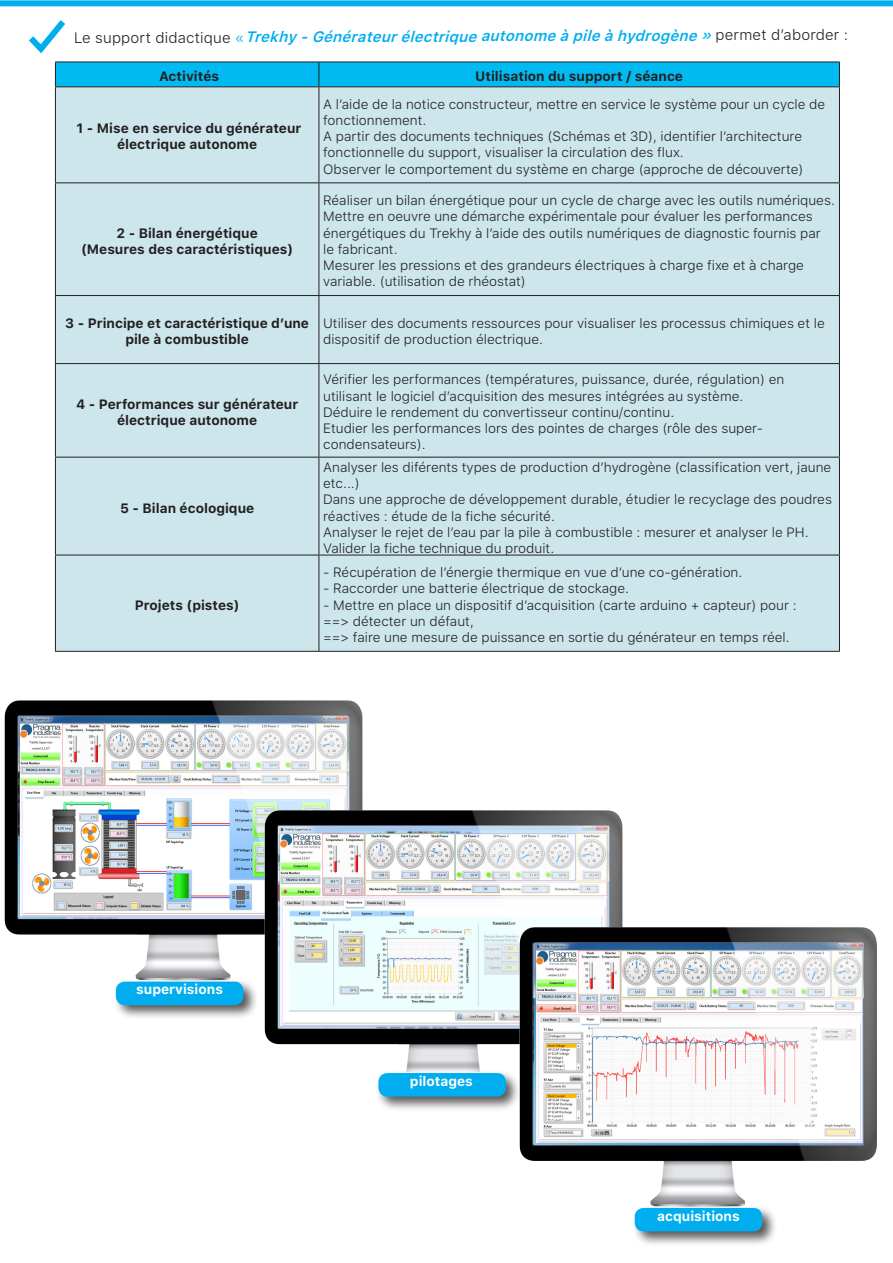
<style>
.page{position:relative;width:893px;height:1263px;background:#fff}
.page>*{position:absolute;margin:0;border:0;box-sizing:border-box;transform-origin:0 0}
.t1{font:italic 600 15px "SF Pro Text";color:#00aeef}
.t2{font:300 13.5px/16.2px "SF Pro Text";color:#231f20}
.t3{font:700 13.5px/16.2px "SF Pro Text";color:#231f20;text-align:center}
.t4{font:700 13.5px "SF Pro Text";color:#fff}
.s1{font-weight:300;font-style:normal;color:#231f20}
.s2{font-weight:300;font-style:normal}
</style>
<div class="page">
<div style="left:0;top:0;width:893px;height:6px;background:#00aeef"></div>
<svg style="left:29px;top:20px;width:36px;height:33px"></svg>
<div style="left:113px;top:978px;width:145px;height:42px;background:#231f20;opacity:.75"></div>
<div style="left:116px;top:981px;width:127px;height:24px;background:#00aeef;border-radius:9px"></div>
<img style="left:4px;top:700px;width:359px;height:283px">
<img style="left:247px;top:768px;width:376px;height:302px">
<img style="left:468px;top:885px;width:409px;height:320px">
<div style="left:375px;top:1070px;width:146px;height:41px;background:#231f20;opacity:.75"></div>
<div style="left:378px;top:1073px;width:128px;height:23px;background:#00aeef;border-radius:9px"></div>
<div style="left:631px;top:1205px;width:146px;height:41px;background:#231f20;opacity:.75"></div>
<div style="left:635px;top:1208px;width:127px;height:23px;background:#00aeef;border-radius:9px"></div>
<div style="left:56px;top:87px;width:783px;height:564px;background:#cce6ec"></div>
<div style="left:55px;top:62px;width:785px;height:24px;background:#00baf1"></div>
<hr style="left:55px;top:86px;width:264px;height:1px;background:#231f20">
<hr style="left:319px;top:86px;width:521px;height:1px;background:#231f20">
<hr style="left:55px;top:182px;width:264px;height:1px;background:#231f20">
<hr style="left:319px;top:182px;width:521px;height:1px;background:#231f20">
<hr style="left:55px;top:295px;width:264px;height:1px;background:#231f20">
<hr style="left:319px;top:295px;width:521px;height:1px;background:#231f20">
<hr style="left:55px;top:363px;width:264px;height:1px;background:#231f20">
<hr style="left:319px;top:363px;width:521px;height:1px;background:#231f20">
<hr style="left:55px;top:457px;width:264px;height:1px;background:#231f20">
<hr style="left:319px;top:457px;width:521px;height:1px;background:#231f20">
<hr style="left:55px;top:555px;width:264px;height:1px;background:#231f20">
<hr style="left:319px;top:555px;width:521px;height:1px;background:#231f20">
<hr style="left:55px;top:651px;width:264px;height:1px;background:#231f20">
<hr style="left:319px;top:651px;width:521px;height:1px;background:#231f20">
<hr style="left:55px;top:87px;width:1px;height:95px;background:#231f20">
<hr style="left:319px;top:87px;width:1px;height:95px;background:#231f20">
<hr style="left:839px;top:87px;width:1px;height:95px;background:#231f20">
<hr style="left:55px;top:183px;width:1px;height:112px;background:#231f20">
<hr style="left:319px;top:183px;width:1px;height:112px;background:#231f20">
<hr style="left:839px;top:183px;width:1px;height:112px;background:#231f20">
<hr style="left:55px;top:296px;width:1px;height:67px;background:#231f20">
<hr style="left:319px;top:296px;width:1px;height:67px;background:#231f20">
<hr style="left:839px;top:296px;width:1px;height:67px;background:#231f20">
<hr style="left:55px;top:364px;width:1px;height:93px;background:#231f20">
<hr style="left:319px;top:364px;width:1px;height:93px;background:#231f20">
<hr style="left:839px;top:364px;width:1px;height:93px;background:#231f20">
<hr style="left:55px;top:457px;width:1px;height:98px;background:#231f20">
<hr style="left:319px;top:457px;width:1px;height:98px;background:#231f20">
<hr style="left:839px;top:457px;width:1px;height:98px;background:#231f20">
<hr style="left:55px;top:555px;width:1px;height:96px;background:#231f20">
<hr style="left:319px;top:555px;width:1px;height:96px;background:#231f20">
<hr style="left:839px;top:555px;width:1px;height:96px;background:#231f20">
<p class="t1" style="left:74px;top:25px;width:776px"><span class="s1">L e s u p p o r t d i d a c t i q u e</span> <span class="s2">«</span> Trekhy-Générateurélectriqueautonomeàpileàhydrogène» <span class="s1">p e r m e t d ’ a b o r d e r :</span></p>
<p class="t3" style="left:159px;top:67px;width:61px">Activités</p>
<p class="t3" style="left:475px;top:67px;width:209px">Utilisation du support / séance</p>
<p class="t3" style="left:76px;top:120px;width:226px">1 - Mise en service du générateur électrique autonome</p>
<p class="t2" style="left:323px;top:96px;width:503px">A l’aide de la notice constructeur, mettre en service le système pour un cycle de fonctionnement.</p>
<p class="t2" style="left:323px;top:128px;width:480px">A partir des documents techniques (Schémas et 3D), identifier l’architecture fonctionnelle du support, visualiser la circulation des flux.</p>
<p class="t2" style="left:323px;top:160px;width:482px">Observer le comportement du système en charge (approche de découverte)</p>
<p class="t3" style="left:117px;top:224px;width:143px">2 - Bilan énergétique</p>
<p class="t3" style="left:81px;top:240px;width:214px">(Mesures des caractéristiques)</p>
<p class="t2" style="left:323px;top:192px;width:513px">Réaliser un bilan énergétique pour un cycle de charge avec les outils numériques.</p>
<p class="t2" style="left:323px;top:208px;width:499px">Mettre en oeuvre une démarche expérimentale pour évaluer les performances énergétiques du Trekhy à l’aide des outils numériques de diagnostic fournis par le fabricant.</p>
<p class="t2" style="left:323px;top:257px;width:482px">Mesurer les pressions et des grandeurs électriques à charge fixe et à charge variable. (utilisation de rhéostat)</p>
<p class="t3" style="left:65px;top:314px;width:245px">3 - Principe et caractéristique d’une pile à combustible</p>
<p class="t2" style="left:323px;top:315px;width:503px">Utiliser des documents ressources pour visualiser les processus chimiques et le dispositif de production électrique.</p>
<p class="t3" style="left:76px;top:395px;width:224px">4 - Performances sur générateur électrique autonome</p>
<p class="t3" style="left:120px;top:499px;width:136px">5 - Bilan écologique</p>
<p class="t3" style="left:135px;top:596px;width:106px">Projets (pistes)</p>
<p class="t2" style="left:323px;top:371px;width:463px">Vérifier les performances (températures, puissance, durée, régulation) en utilisant le logiciel d’acquisition des mesures intégrées au système.</p>
<p class="t2" style="left:323px;top:403px;width:353px">Déduire le rendement du convertisseur continu/continu.</p>
<p class="t2" style="left:323px;top:420px;width:441px">Etudier les performances lors des pointes de charges (rôle des super&shy;condensateurs).</p>
<p class="t2" style="left:323px;top:459px;width:510px">Analyser les diférents types de production d’hydrogène (classification vert, jaune etc...)</p>
<p class="t2" style="left:323px;top:491px;width:510px">Dans une approche de développement durable, étudier le recyclage des poudres réactives : étude de la fiche sécurité.</p>
<p class="t2" style="left:323px;top:523px;width:487px">Analyser le rejet de l’eau par la pile à combustible : mesurer et analyser le PH.</p>
<p class="t2" style="left:323px;top:540px;width:233px">Valider la fiche technique du produit.</p>
<p class="t2" style="left:323px;top:564px;width:421px">- Récupération de l’énergie thermique en vue d’une co-génération.</p>
<p class="t2" style="left:323px;top:580px;width:307px">- Raccorder une batterie électrique de stockage.</p>
<p class="t2" style="left:323px;top:596px;width:475px">- Mettre en place un dispositif d’acquisition (carte arduino + capteur) pour : ==&gt; détecter un défaut,</p>
<p class="t2" style="left:323px;top:629px;width:468px">==&gt; faire une mesure de puissance en sortie du générateur en temps réel.</p>
<p class="t4" style="left:136px;top:980px;width:88px">supervisions</p>
<p class="t4" style="left:410px;top:1071px;width:64px">pilotages</p>
<p class="t4" style="left:657px;top:1206px;width:84px">acquisitions</p>
</div>
